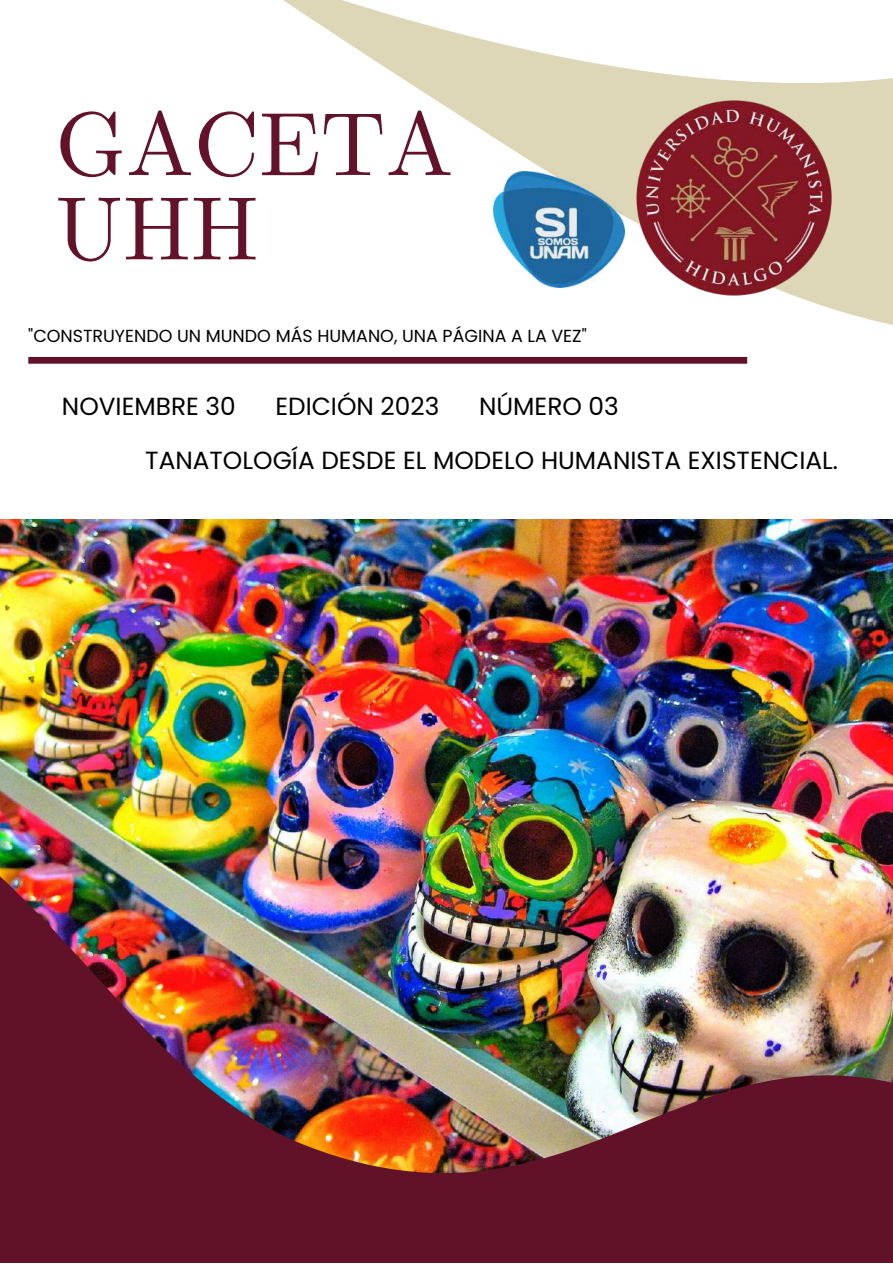
<style>
.page{position:relative;width:893px;height:1264px;background:#fff}
.page>*{position:absolute;margin:0;border:0;box-sizing:border-box;transform-origin:0 0}
.t1{font:90.3px/84.3px "CMU Serif";color:#621229}
.t2{font:24.75px/54.2px "Poppins";color:#000}
.t3{font:17.4px "Poppins";color:#000}
</style>
<div class="page">
<img style="left:0;top:520px;width:892px;height:98px">
<div style="left:28px;top:357px;width:719px;height:7px;background:#611228"></div>
<img style="left:0;top:618px;width:892px;height:644px">
<svg style="left:283px;top:0;width:609px;height:325px"></svg>
<img style="left:629px;top:96px;width:209px;height:208px;border-radius:50%">
<img style="left:493px;top:172px;width:131px;height:116px">
<h1 class="t1" style="left:55px;top:108px;width:399px">GACETA<br>UHH</h1>
<p class="t3" style="left:28px;top:323px;width:560px">"CONSTRUYENDO UN MUNDO MÁS HUMANO, UNA PÁGINA A LA VEZ"</p>
<p class="t2" style="left:62px;top:379px;width:175px">NOVIEMBRE 30</p>
<p class="t2" style="left:275px;top:379px;width:165px">EDICIÓN 2023</p>
<p class="t2" style="left:145px;top:379px;width:694px;text-indent:334px">NÚMERO 03<br>TANATOLOGÍA DESDE EL MODELO HUMANISTA EXISTENCIAL.</p>
</div>
